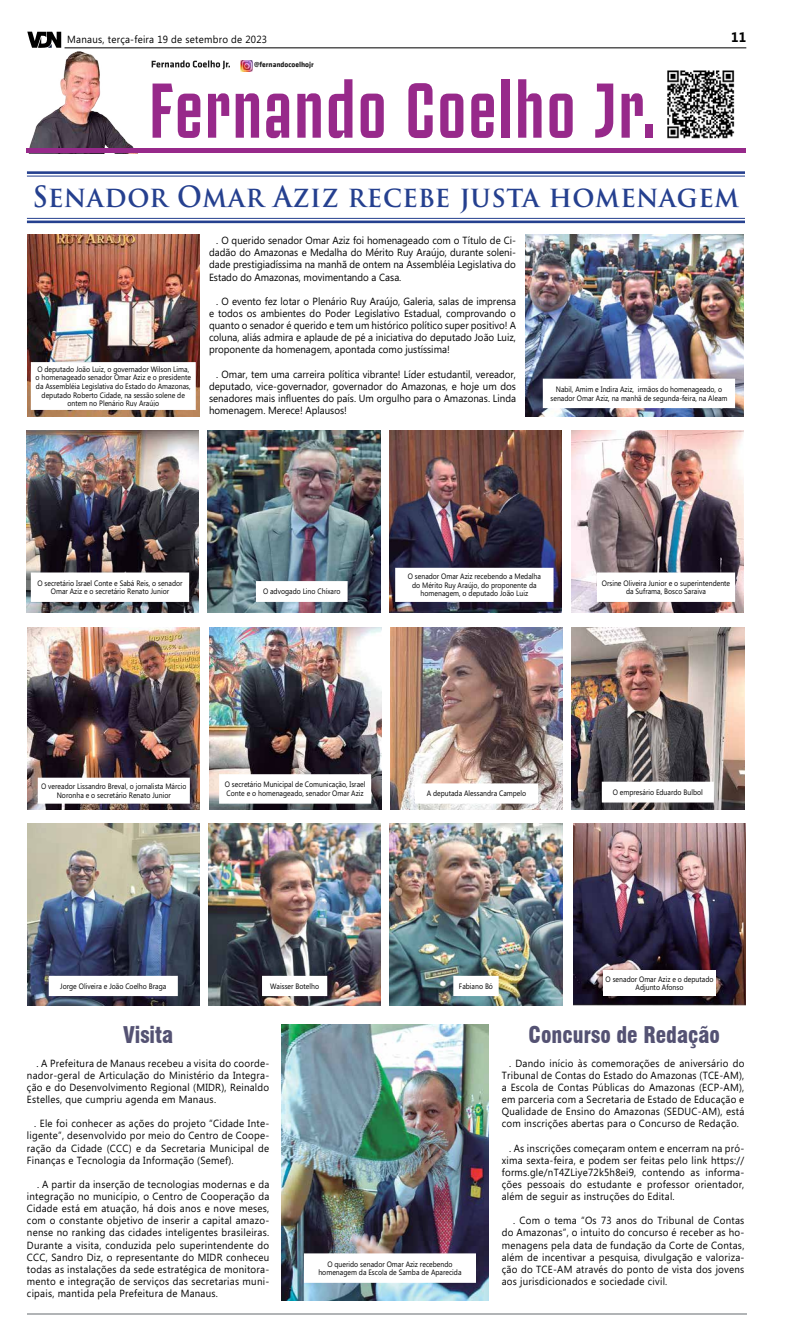
<style>
.page{position:relative;width:787px;height:1340px;background:#fff}
.page>*{position:absolute;margin:0;border:0;box-sizing:border-box;transform-origin:0 0}
.t1{font:700 77.88px "Juventus Fans";letter-spacing:.02em;color:#97298a;scale:.94 1}
.t2{font:700 28.53px "Trajan Pro";letter-spacing:.025em;color:#25408f;scale:.94 1}
.t3{font:900 condensed 22.49px "Swiss 721 BT";color:#545273;scale:.94 1}
.t4{font:700 13.83px "Microsoft Phags Pa";color:#000;scale:.94 1}
.t5{font:10.41px/12.1px "Microsoft Phags Pa";letter-spacing:.025em;color:#000;text-align:justify;scale:.94 1}
.t6{font:7.79px/8.7px "Microsoft Phags Pa";color:#000;text-align:center;scale:.89 1}
.t7{font:700 7.61px "MW Klavika Bd";color:#1c1c1c}
</style>
<div class="page">
<hr style="left:64px;top:47px;width:682px;height:1px;background:#000">
<svg style="left:27px;top:32px;width:34px;height:10px"></svg>
<hr style="left:27px;top:1313px;width:719px;height:2px;background:#b1b4b6">
<img style="left:29px;top:42px;width:113px;height:106px">
<svg style="left:151px;top:60px;width:79px;height:9px"></svg>
<svg style="left:241px;top:60px;width:11px;height:11px"></svg>
<div style="left:27px;top:148px;width:718px;height:5px;background:#97298a"></div>
<img style="left:667px;top:70px;width:68px;height:69px">
<img style="left:27px;top:234px;width:172px;height:182px">
<img style="left:573px;top:823px;width:172px;height:182px">
<img style="left:281px;top:1024px;width:207px;height:276px">
<img style="left:27px;top:431px;width:172px;height:181px">
<img style="left:208px;top:431px;width:172px;height:181px">
<img style="left:389px;top:431px;width:172px;height:181px">
<img style="left:525px;top:234px;width:218px;height:182px">
<img style="left:571px;top:431px;width:172px;height:181px">
<img style="left:28px;top:627px;width:172px;height:182px">
<img style="left:209px;top:627px;width:172px;height:182px">
<img style="left:390px;top:627px;width:172px;height:182px">
<img style="left:27px;top:823px;width:172px;height:182px">
<img style="left:208px;top:823px;width:172px;height:182px">
<img style="left:389px;top:823px;width:173px;height:182px">
<img style="left:571px;top:627px;width:172px;height:182px">
<hr style="left:27px;top:171px;width:717px;height:3px;background:#25408f">
<hr style="left:27px;top:176px;width:717px;height:1px;background:#25408f">
<hr style="left:27px;top:220px;width:717px;height:3px;background:#25408f">
<hr style="left:27px;top:218px;width:717px;height:1px;background:#25408f">
<div style="left:33px;top:364px;width:161px;height:44px;background:#fff"></div>
<div style="left:31px;top:362px;width:165px;height:48px;border:3px solid #fff"></div>
<div style="left:598px;top:574px;width:135px;height:26px;background:#fff"></div>
<div style="left:596px;top:572px;width:138px;height:30px;border:3px solid #fff"></div>
<div style="left:544px;top:380px;width:189px;height:26px;background:#fff"></div>
<div style="left:603px;top:783px;width:109px;height:17px;background:#fff"></div>
<div style="left:601px;top:781px;width:112px;height:21px;border:3px solid #fff"></div>
<div style="left:397px;top:569px;width:154px;height:31px;background:#fff"></div>
<div style="left:395px;top:568px;width:158px;height:34px;border:3px solid #fff"></div>
<div style="left:257px;top:583px;width:89px;height:17px;background:#fff"></div>
<div style="left:256px;top:581px;width:91px;height:21px;border:3px solid #fff"></div>
<div style="left:33px;top:574px;width:154px;height:26px;background:#fff"></div>
<div style="left:31px;top:572px;width:158px;height:30px;border:3px solid #fff"></div>
<div style="left:39px;top:779px;width:149px;height:23px;background:#fff"></div>
<div style="left:38px;top:777px;width:152px;height:26px;border:3px solid #fff"></div>
<div style="left:221px;top:776px;width:148px;height:26px;background:#fff"></div>
<div style="left:416px;top:785px;width:120px;height:17px;background:#fff"></div>
<div style="left:414px;top:783px;width:124px;height:20px;border:3px solid #fff"></div>
<div style="left:596px;top:966px;width:122px;height:36px;background:#000;opacity:.5"></div>
<div style="left:603px;top:970px;width:112px;height:26px;background:#fff"></div>
<div style="left:455px;top:977px;width:42px;height:17px;background:#fff"></div>
<div style="left:453px;top:975px;width:45px;height:21px;border:3px solid #fff"></div>
<div style="left:305px;top:1255px;width:169px;height:26px;background:#fff"></div>
<div style="left:304px;top:1253px;width:172px;height:29px;border:3px solid #fff"></div>
<div style="left:263px;top:977px;width:62px;height:17px;background:#fff"></div>
<div style="left:262px;top:975px;width:65px;height:21px;border:3px solid #fff"></div>
<div style="left:50px;top:977px;width:126px;height:17px;background:#fff"></div>
<div style="left:49px;top:975px;width:129px;height:21px;border:3px solid #fff"></div>
<p class="t5" style="left:67px;top:33px;width:214px">Manaus, terça-feira 19 de setembro de 2023</p>
<h3 class="t4" style="left:730px;top:28px;width:18px">11</h3>
<p class="t7" style="left:254px;top:59px;width:61px">@fernandocoelhojr</p>
<h1 class="t1" style="left:149px;top:55px;width:540px">Fernando Coelho Jr.</h1>
<h2 class="t2" style="left:32px;top:179px;width:753px">Senador Omar Aziz recebe justa homenagem</h2>
<p class="t6" style="left:35px;top:364px;width:176px">O deputado João Luiz, o governador Wilson Lima, o homenageado senador Omar Aziz e o presidente da Assembléia Legislativa do Estado do Amazonas, deputado Roberto Cidade, na sessão solene de ontem no Plenário Ruy Araújo</p>
<p class="t5" style="left:209px;top:234px;width:328px;text-indent:7px">. O querido senador Omar Aziz foi homenageado com o Título de Ci&shy;dadão do Amazonas e Medalha do Mérito Ruy Araújo, durante soleni&shy;dade prestigiadíssima na manhã de ontem na Assembléia Legislativa do Estado do Amazonas, movimentando a Casa.</p>
<p class="t5" style="left:209px;top:294px;width:328px;text-indent:7px">. O evento fez lotar o Plenário Ruy Araújo, Galeria, salas de imprensa e todos os ambientes do Poder Legislativo Estadual, comprovando o quanto o senador é querido e tem um histórico político super positivo! A coluna, aliás admira e aplaude de pé a iniciativa do deputado João Luiz, proponente da homenagem, apontada como justíssima!</p>
<p class="t5" style="left:209px;top:367px;width:328px;text-indent:7px">. Omar, tem uma carreira política vibrante! Líder estudantil, vereador, deputado, vice-governador, governador do Amazonas, e hoje um dos senadores mais influentes do país. Um orgulho para o Amazonas. Linda homenagem. Merece! Aplausos!</p>
<p class="t6" style="left:550px;top:384px;width:200px">Nabil, Amim e Indira Aziz, irmãos do homenageado, o senador Omar Aziz, na manhã de segunda-feira, na Aleam</p>
<p class="t6" style="left:37px;top:578px;width:165px">O secretário Israel Conte e Sabá Reis, o senador<br>Omar Aziz e o secretário Renato Junior</p>
<p class="t6" style="left:407px;top:571px;width:151px">O senador Omar Aziz recebendo a Medalha do Mérito Ruy Araújo, do proponente da</p>
<p class="t6" style="left:263px;top:587px;width:89px">O advogado Lino Chíxaro</p>
<p class="t6" style="left:420px;top:589px;width:122px">homenagem, o deputado João Luiz</p>
<p class="t6" style="left:601px;top:578px;width:146px">Orsine Oliveira Junior e o superintendente da Suframa, Bosco Saraiva</p>
<p class="t6" style="left:41px;top:781px;width:165px">O vereador Lissandro Breval, o jornalista Márcio<br>Noronha e o secretário Renato Junior</p>
<p class="t6" style="left:225px;top:780px;width:160px;text-align:left">O secretário Municipal de Comunicação, Israel<br>Conte e o homenageado, senador Omar Aziz</p>
<p class="t6" style="left:426px;top:789px;width:113px">A deputada Alessandra Campelo</p>
<p class="t6" style="left:612px;top:787px;width:103px">O empresário Eduardo Bulbol</p>
<p class="t6" style="left:60px;top:981px;width:120px">Jorge Oliveira e João Coelho Braga</p>
<p class="t6" style="left:270px;top:981px;width:57px">Waisser Botelho</p>
<h3 class="t3" style="left:123px;top:1021px;width:55px">Visita</h3>
<p class="t6" style="left:605px;top:974px;width:123px">O senador Omar Aziz e o deputado</p>
<p class="t6" style="left:459px;top:981px;width:40px">Fabiano Bó</p>
<p class="t6" style="left:635px;top:982px;width:55px">Adjunto Afonso</p>
<h3 class="t3" style="left:528px;top:1021px;width:205px">Concurso de Redação</h3>
<p class="t5" style="left:27px;top:1056px;width:259px;text-indent:10px">. A Prefeitura de Manaus recebeu a visita do coorde&shy;nador-geral de Articulação do Ministério da Integra&shy;ção e do Desenvolvimento Regional (MIDR), Reinaldo Estelles, que cumpriu agenda em Manaus.</p>
<p class="t5" style="left:27px;top:1117px;width:259px;text-indent:7px">. Ele foi conhecer as ações do projeto “Cidade Inte&shy;ligente”, desenvolvido por meio do Centro de Coope&shy;ração da Cidade (CCC) e da Secretaria Municipal de Finanças e Tecnologia da Informação (Semef).</p>
<p class="t5" style="left:27px;top:1177px;width:259px;text-indent:10px">. A partir da inserção de tecnologias modernas e da integração no município, o Centro de Cooperação da Cidade está em atuação, há dois anos e nove meses, com o constante objetivo de inserir a capital amazo&shy;nense no ranking das cidades inteligentes brasileiras.<br>Durante a visita, conduzida pelo superintendente do CCC, Sandro Diz, o representante do MIDR conheceu todas as instalações da sede estratégica de monitora&shy;mento e integração de serviços das secretarias muni&shy;cipais, mantida pela Prefeitura de Manaus.</p>
<p class="t6" style="left:318px;top:1259px;width:162px">O querido senador Omar Aziz recebendo homenagem da Escola de Samba de Aparecida</p>
<p class="t5" style="left:501px;top:1056px;width:259px;text-indent:7px">. Dando início às comemorações de aniversário do Tribunal de Contas do Estado do Amazonas (TCE-AM), a Escola de Contas Públicas do Amazonas (ECP-AM), em parceria com a Secretaria de Estado de Educação e Qualidade de Ensino do Amazonas (SEDUC-AM), está com inscrições abertas para o Concurso de Redação.</p>
<p class="t5" style="left:501px;top:1141px;width:259px;text-indent:7px">. As inscrições começaram ontem e encerram na pró&shy;xima sexta-feira, e podem ser feitas pelo link https:// forms.gle/nT4ZLiye72k5h8ei9, contendo as informa&shy;ções pessoais do estudante e professor orientador, além de seguir as instruções do Edital.</p>
<p class="t5" style="left:501px;top:1213px;width:259px;text-indent:11px">. Com o tema “Os 73 anos do Tribunal de Contas do Amazonas”, o intuito do concurso é receber as ho&shy;menagens pela data de fundação da Corte de Contas, além de incentivar a pesquisa, divulgação e valoriza&shy;ção do TCE-AM através do ponto de vista dos jovens aos jurisdicionados e sociedade civil.</p>
</div>
